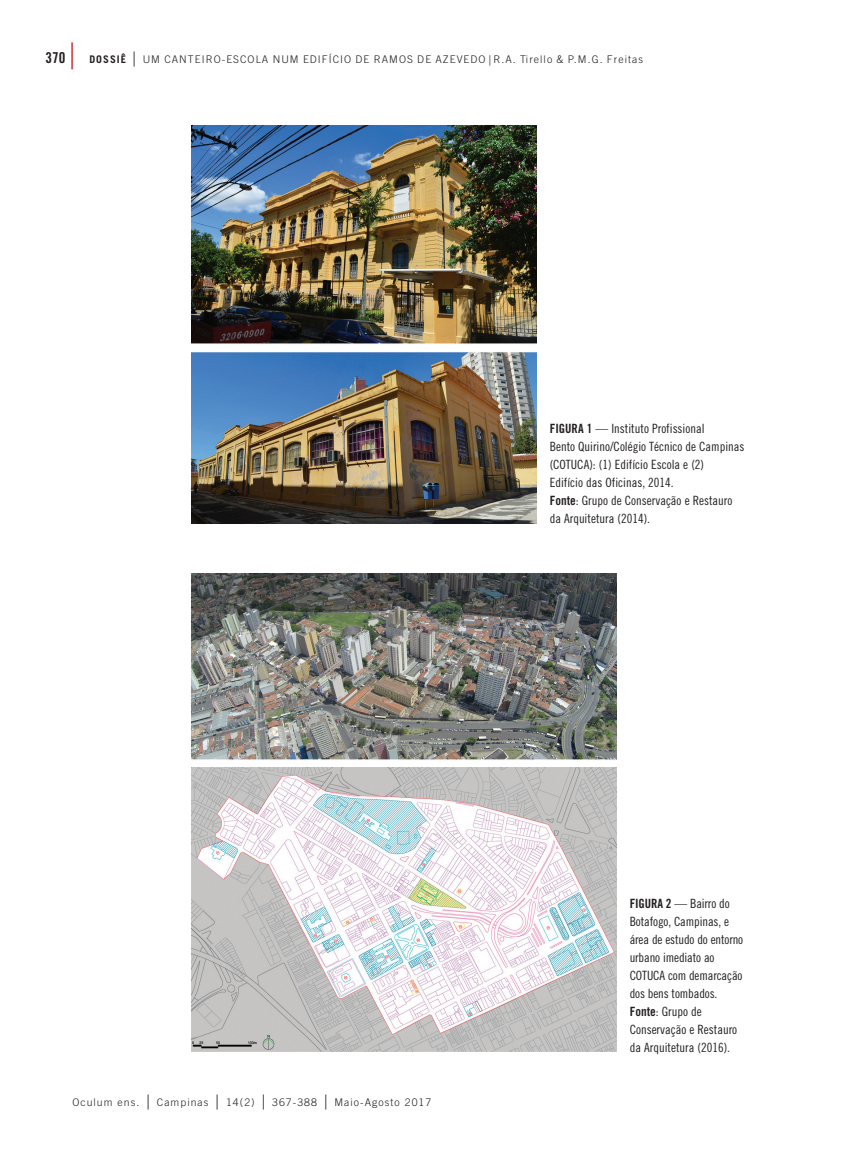
<style>
.page{position:relative;width:851px;height:1149px;background:#fff}
.page>*{position:absolute;margin:0;border:0;box-sizing:border-box;transform-origin:0 0}
.t1{font:15px "Trade Gothic Bold Cond Twenty";color:#231f20}
.t2{font:12.75px/18px "Trade Gothic Cond Eighteen";color:#231f20}
.t3{font:300 10.5px "Trade Gothic";letter-spacing:.1em;color:#231f20}
.s1{font-family:"Apple Garamond";font-weight:300;font-size:27px;color:#c8242b}
.s2{font-weight:700}
.s3{font-family:"Apple Garamond";font-size:15px}
.s4{font-family:"Fairfield LH";font-weight:500}
.s5{font-family:"Trade Gothic Bold Cond Twenty"}
</style>
<div class="page">
<img style="left:191px;top:125px;width:346px;height:398px">
<img style="left:191px;top:573px;width:425px;height:478px">
<p class="t1" style="left:46px;top:49px;width:35px">370<span class="s1">|</span></p>
<p class="t3" style="left:89px;top:53px;width:555px"><span class="s2">DOSSIÊ</span> <span class="s3">|</span> UM CANTEIRO-ESCOLA NUM EDIFÍCIO DE RAMOS DE AZEVEDO <span class="s4">|</span> R.A. Tirello &amp; P.M.G. Freitas</p>
<p class="t2" style="left:549px;top:419px;width:196px"><span class="s5">FIGURA 1</span> — Instituto Profissional<br>Bento Quirino/Colégio Técnico de Campinas (COTUCA): (1) Edifício Escola e (2)<br>Edifício das Oficinas, 2014.<br><span class="s5">Fonte</span>: Grupo de Conservação e Restauro da Arquitetura (2014).</p>
<p class="t3" style="left:72px;top:1095px;width:360px">Oculum ens. <span class="s3">|</span> Campinas <span class="s3">|</span> 14(2) <span class="s3">|</span> 367-388 <span class="s3">|</span> Maio-Agosto 2017</p>
<p class="t2" style="left:629px;top:893px;width:115px"><span class="s5">FIGURA 2</span> — Bairro do<br>Botafogo, Campinas, e área de estudo do entorno urbano imediato ao<br>COTUCA com demarcação dos bens tombados.<br><span class="s5">Fonte</span>: Grupo de<br>Conservação e Restauro da Arquitetura (2016).</p>
</div>
